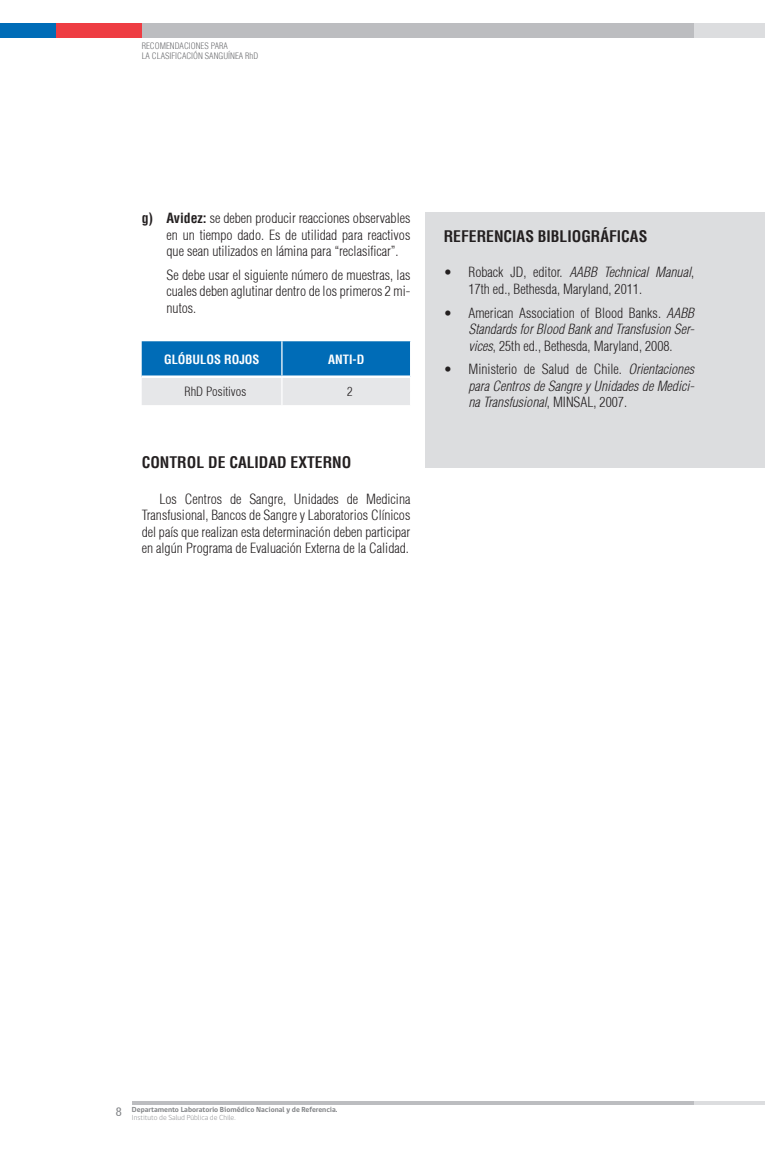
<style>
.page{position:relative;width:765px;height:1170px;background:#fff}
.page>*{position:absolute;margin:0;border:0;box-sizing:border-box;transform-origin:0 0}
.Titulo_texto{font:700 condensed 15.62px "Helvetica";color:#231f20}
.Texto_numerado{font:300 condensed 13.75px/16.5px "Helvetica";color:#231f20;text-align:justify}
.texto_normal{font:300 condensed 13.75px/16.5px "Helvetica";color:#231f20;text-align:justify}
.Texto_numerado-2{font:italic 300 condensed 13.75px/16.5px "Helvetica";color:#231f20;text-align:justify}
.titulotabla{font:700 condensed 12.5px "Helvetica";color:#fff}
.Texto_normal_tablas{font:300 condensed 12.5px "Helvetica";color:#231f20}
.t1{font:300 condensed 8.75px/10px "Helvetica";color:#6c6d70}
.t2{font:700 7.5px/7.5px "gob CL";color:#808285}
.s1{font-weight:700}
.s2{font-style:italic}
.s3{font-style:normal}
.s4{font-family:"Helvetica 57";font-weight:400;font-stretch:condensed;font-size:12.5px}
.s5{font-weight:300}
</style>
<div class="page">
<div style="left:120px;top:23px;width:645px;height:14px;background:#bcbdc0"></div>
<div style="left:56px;top:23px;width:86px;height:14px;background:#ee3d43"></div>
<div style="left:0;top:23px;width:56px;height:14px;background:#006cb7"></div>
<div style="left:694px;top:23px;width:71px;height:14px;background:#dcdddf"></div>
<hr style="left:132px;top:1101px;width:562px;height:3px;background:#bcbdc0">
<svg style="left:694px;top:1101px;width:70px;height:3px"></svg>
<div style="left:425px;top:213px;width:340px;height:255px;background:#dcdddf"></div>
<svg style="left:142px;top:341px;width:268px;height:64px;background:#67a3cd"></svg>
<hr style="left:281px;top:341px;width:2px;height:34px;background:#fff">
<hr style="left:142px;top:375px;width:140px;height:3px;background:#fff">
<hr style="left:282px;top:375px;width:128px;height:3px;background:#fff">
<p class="t1" style="left:142px;top:41px;width:118px">RECOMENDACIONES PARA<br>LA CLASIFICACIÓN SANGUÍNEA RhD</p>
<p class="Texto_numerado" style="left:167px;top:210px;width:245px;text-indent:-25px"><span class="s1">g) Avidez:</span> se deben producir reacciones observables en un tiempo dado. Es de utilidad para reactivos que sean utilizados en lámina para “reclasificar”.</p>
<p class="Texto_numerado" style="left:167px;top:266px;width:245px">Se debe usar el siguiente número de muestras, las cuales deben aglutinar dentro de los primeros 2 mi&shy;nutos.</p>
<p class="titulotabla" style="left:164px;top:351px;width:97px">GLÓBULOS ROJOS</p>
<p class="titulotabla" style="left:328px;top:351px;width:38px">ANTI-D</p>
<p class="Texto_normal_tablas" style="left:184px;top:383px;width:63px">RhD Positivos</p>
<p class="Texto_normal_tablas" style="left:347px;top:383px;width:7px">2</p>
<p class="Titulo_texto" style="left:142px;top:453px;width:211px">CONTROL DE CALIDAD EXTERNO</p>
<p class="texto_normal" style="left:142px;top:490px;width:270px;text-indent:18px">Los Centros de Sangre, Unidades de Medicina Transfusional, Bancos de Sangre y Laboratorios Clínicos del país que realizan esta determinación deben participar en algún Programa de Evaluación Externa de la Calidad.</p>
<p class="Titulo_texto" style="left:444px;top:227px;width:205px">REFERENCIAS BIBLIOGRÁFICAS</p>
<p class="Texto_numerado" style="left:469px;top:264px;width:227px;text-indent:-25px">• Roback JD, editor. <span class="s2">AABB Technical Manual</span>,<br>17th ed., Bethesda, Maryland, 2011.</p>
<p class="Texto_numerado" style="left:469px;top:304px;width:228px;text-indent:-25px">• American Association of Blood Banks. <span class="s2">AABB Standards for Blood Bank and Transfusion Ser&shy;vices</span>, 25th ed., Bethesda, Maryland, 2008.</p>
<p class="Texto_numerado-2" style="left:469px;top:361px;width:228px;text-indent:-25px"><span class="s3">• Ministerio de Salud de Chile.</span> Orientaciones para Centros de Sangre y Unidades de Medici&shy;na Transfusional<span class="s3">, MINSAL, 2007.</span></p>
<p class="t2" style="left:132px;top:1106px;width:207px;text-indent:-16px"><span class="s4">8</span> Departamento Laboratorio Biomédico Nacional y de Referencia.<br><span class="s5">Instituto de Salud Pública de Chile.</span></p>
</div>
